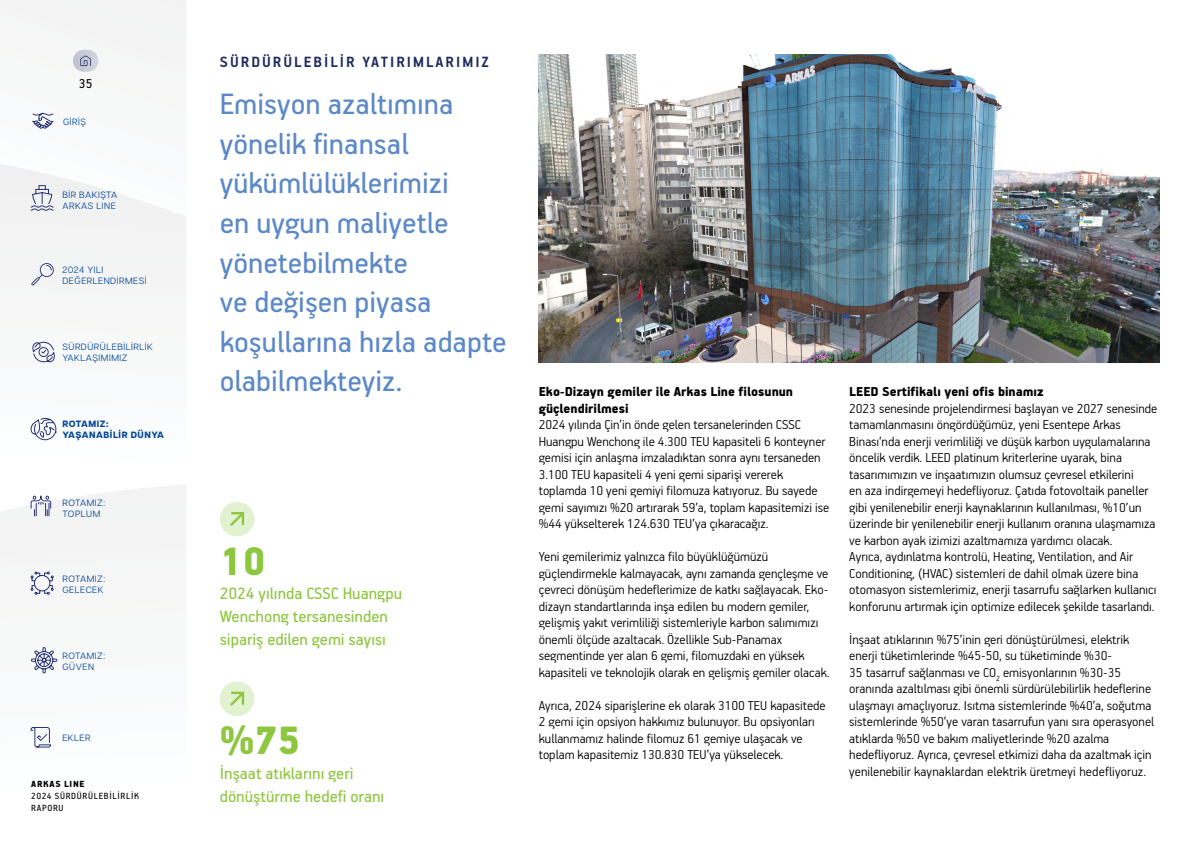
<style>
.page{position:relative;width:1191px;height:842px;background:#fff}
.page>*{position:absolute;margin:0;border:0;box-sizing:border-box;transform-origin:0 0}
.t1{font:900 44.4px "PF Handbook Pro";color:#8dc63f}
.t2{font:33px/39.6px "PF Handbook Pro";color:#5c89c7}
.t3{font:18.4px/23px "PF Handbook Pro";color:#8dc63f}
.t4{font:700 16.6px "PF Handbook Pro";letter-spacing:.12em;color:#1f2b5e}
.t5{font:300 14.5px/16.5px "PF Handbook Pro";color:#000}
.t6{font:900 14.5px/16.5px "PF Handbook Pro";color:#000}
.t7{font:14.4px "PF Handbook Pro";color:#000}
.t8{font:10px/12px "PF Handbook Pro";letter-spacing:.07em;color:#000}
.t9{font:900 10px "PF Handbook Pro";letter-spacing:.07em;color:#000}
.t10{font:9.1px/11px "Articulat CF";letter-spacing:.06em;color:#034799}
.t11{font:800 9.1px/11px "Articulat CF";letter-spacing:.06em;color:#034799}
</style>
<div class="page">
<img style="left:539px;top:54px;width:620px;height:308px">
<div style="left:220px;top:502px;width:34px;height:34px;background:#e2f1cf;border-radius:50%"></div>
<div style="left:220px;top:681px;width:34px;height:35px;background:#e2f1cf;border-radius:50%"></div>
<svg style="left:230px;top:512px;width:14px;height:14px"></svg>
<svg style="left:230px;top:692px;width:14px;height:14px"></svg>
<div style="left:0;top:216px;width:186px;height:225px;background:#f7f7f6"></div>
<svg style="left:0;top:0;width:186px;height:216px"></svg>
<svg style="left:0;top:485px;width:186px;height:261px"></svg>
<svg style="left:30px;top:418px;width:26px;height:22px"></svg>
<svg style="left:30px;top:495px;width:21px;height:22px"></svg>
<svg style="left:30px;top:571px;width:24px;height:24px"></svg>
<svg style="left:30px;top:185px;width:24px;height:26px"></svg>
<svg style="left:31px;top:647px;width:26px;height:26px"></svg>
<svg style="left:30px;top:727px;width:21px;height:21px"></svg>
<svg style="left:31px;top:342px;width:25px;height:20px"></svg>
<svg style="left:32px;top:113px;width:22px;height:16px"></svg>
<svg style="left:31px;top:263px;width:23px;height:22px"></svg>
<svg style="left:73px;top:50px;width:26px;height:22px"></svg>
<svg style="left:80px;top:55px;width:11px;height:11px"></svg>
<p class="t7" style="left:79px;top:75px;width:15px">35</p>
<p class="t10" style="left:63px;top:115px;width:25px">GİRİŞ</p>
<p class="t10" style="left:62px;top:188px;width:56px">BIR BAKIŞTA<br>ARKAS LINE</p>
<p class="t10" style="left:62px;top:263px;width:86px">2024 YILI<br>DEĞERLENDIRMESI</p>
<p class="t10" style="left:62px;top:341px;width:92px">SÜRDÜRÜLEBILIRLIK<br>YAKLAŞIMIMIZ</p>
<p class="t11" style="left:62px;top:418px;width:103px">ROTAMIZ:<br>YAŞANABILIR DÜNYA</p>
<p class="t10" style="left:62px;top:496px;width:44px">ROTAMIZ:<br>TOPLUM</p>
<p class="t10" style="left:62px;top:572px;width:44px">ROTAMIZ:<br>GELECEK</p>
<p class="t10" style="left:62px;top:649px;width:44px">ROTAMIZ:<br>GÜVEN</p>
<p class="t10" style="left:62px;top:732px;width:30px">EKLER</p>
<p class="t9" style="left:31px;top:778px;width:55px">ARKAS LINE</p>
<p class="t8" style="left:31px;top:789px;width:109px">2024 SÜRDÜRÜLEBILIRLIK<br>RAPORU</p>
<p class="t4" style="left:220px;top:51px;width:270px">SÜRDÜRÜLEBİLİR YATIRIMLARIMIZ</p>
<h2 class="t2" style="left:220px;top:83px;width:288px">Emisyon azaltımına yönelik finansal yükümlülüklerimizi<br>en uygun maliyetle yönetebilmekte<br>ve değişen piyasa koşullarına hızla adapte olabilmekteyiz.</h2>
<h1 class="t1" style="left:220px;top:534px;width:48px">10</h1>
<p class="t3" style="left:220px;top:581px;width:184px">2024 yılında CSSC Huangpu<br>Wenchong tersanesinden sipariş edilen gemi sayısı</p>
<h1 class="t1" style="left:220px;top:714px;width:82px">%75</h1>
<p class="t3" style="left:220px;top:761px;width:166px">İnşaat atıklarını geri dönüştürme hedefi oranı</p>
<p class="t6" style="left:539px;top:383px;width:256px">Eko-Dizayn gemiler ile Arkas Line filosunun güçlendirilmesi</p>
<p class="t5" style="left:539px;top:416px;width:292px">2024 yılında Çin’in önde gelen tersanelerinden CSSC Huangpu Wenchong ile 4.300 TEU kapasiteli 6 konteyner gemisi için anlaşma imzaladıktan sonra aynı tersaneden 3.100 TEU kapasiteli 4 yeni gemi siparişi vererek toplamda 10 yeni gemiyi filomuza katıyoruz. Bu sayede gemi sayımızı %20 artırarak 59’a, toplam kapasitemizi ise %44 yükselterek 124.630 TEU’ya çıkaracağız.</p>
<p class="t5" style="left:539px;top:548px;width:292px">Yeni gemilerimiz yalnızca filo büyüklüğümüzü güçlendirmekle kalmayacak, aynı zamanda gençleşme ve çevreci dönüşüm hedeflerimize de katkı sağlayacak. Eko&shy;dizayn standartlarında inşa edilen bu modern gemiler, gelişmiş yakıt verimliliği sistemleriyle karbon salımımızı önemli ölçüde azaltacak. Özellikle Sub-Panamax segmentinde yer alan 6 gemi, filomuzdaki en yüksek kapasiteli ve teknolojik olarak en gelişmiş gemiler olacak.</p>
<p class="t5" style="left:539px;top:696px;width:288px">Ayrıca, 2024 siparişlerine ek olarak 3100 TEU kapasitede 2 gemi için opsiyon hakkımız bulunuyor. Bu opsiyonları kullanmamız halinde filomuz 61 gemiye ulaşacak ve toplam kapasitemiz 130.830 TEU’ya yükselecek.</p>
<p class="t6" style="left:849px;top:383px;width:196px">LEED Sertifikalı yeni ofis binamız</p>
<p class="t5" style="left:849px;top:399px;width:310px">2023 senesinde projelendirmesi başlayan ve 2027 senesinde tamamlanmasını öngördüğümüz, yeni Esentepe Arkas Binası’nda enerji verimliliği ve düşük karbon uygulamalarına öncelik verdik. LEED platinum kriterlerine uyarak, bina tasarımımızın ve inşaatımızın olumsuz çevresel etkilerini<br>en aza indirgemeyi hedefliyoruz. Çatıda fotovoltaik paneller gibi yenilenebilir enerji kaynaklarının kullanılması, %10’un üzerinde bir yenilenebilir enerji kullanım oranına ulaşmamıza ve karbon ayak izimizi azaltmamıza yardımcı olacak.<br>Ayrıca, aydınlatma kontrolü, Heating, Ventilation, and Air Conditioning, (HVAC) sistemleri de dahil olmak üzere bina otomasyon sistemlerimiz, enerji tasarrufu sağlarken kullanıcı konforunu artırmak için optimize edilecek şekilde tasarlandı.</p>
<p class="t5" style="left:849px;top:630px;width:306px">İnşaat atıklarının %75’inin geri dönüştürülmesi, elektrik enerji tüketimlerinde %45-50, su tüketiminde %30-<br>35 tasarruf sağlanması ve CO<sub>2</sub> emisyonlarının %30-35 oranında azaltılması gibi önemli sürdürülebilirlik hedeflerine ulaşmayı amaçlıyoruz. Isıtma sistemlerinde %40’a, soğutma sistemlerinde %50’ye varan tasarrufun yanı sıra operasyonel atıklarda %50 ve bakım maliyetlerinde %20 azalma hedefliyoruz. Ayrıca, çevresel etkimizi daha da azaltmak için yenilenebilir kaynaklardan elektrik üretmeyi hedefliyoruz.</p>
</div>
